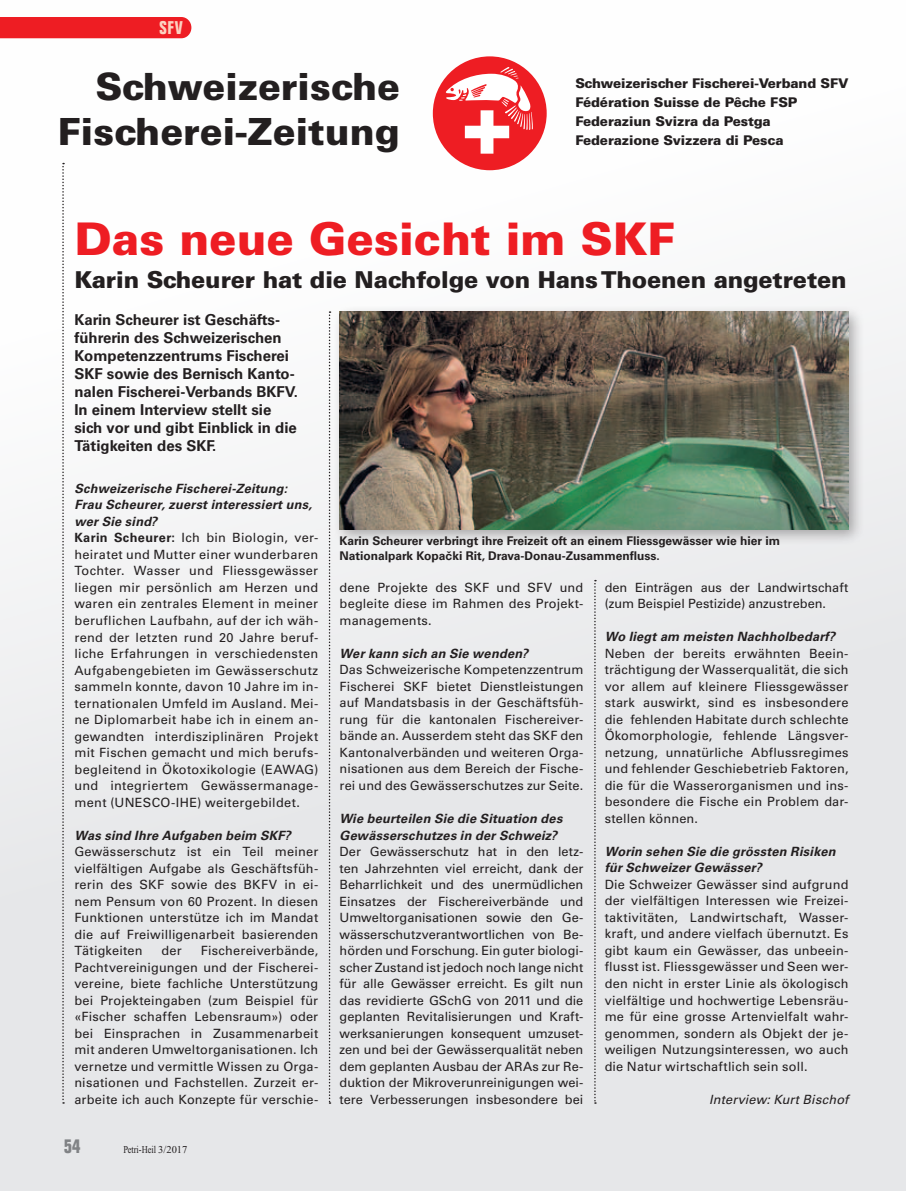
<style>
.page{position:relative;width:906px;height:1191px;background:#fff}
.page>*{position:absolute;margin:0;border:0;box-sizing:border-box;transform-origin:0 0}
.t1{font:900 45px "Univers LT Std";letter-spacing:-.005em;color:#ee1d23}
.t2{font:900 37.5px/45px "Univers LT Std";color:#231f20;text-align:right}
.t3{font:900 23.25px "Univers LT Std";letter-spacing:-.005em;color:#231f20}
.t4{font:700 condensed 19.5px "Folio Std";color:#808285}
.t5{font:700 condensed 18px "Folio Std";color:#fcd2c0}
.t6{font:700 15px/18px "Univers LT Std";color:#231f20}
.t7{font:900 13.35px/19.2px "Univers LT Std";letter-spacing:-.01em;color:#231f20}
.t8{font:12.75px/16.5px "Univers LT Std";letter-spacing:.02em;color:#231f20;text-align:justify}
.t9{font:italic 700 12.75px/16.5px "Univers LT Std";letter-spacing:.015em;color:#231f20}
.t10{font:12.75px/16.5px "Univers LT Std";color:#231f20}
.t11{font:italic 12.75px "Univers LT Std";letter-spacing:.01em;color:#231f20}
.t12{font:700 12px/14.4px "Univers LT Std";color:#231f20}
.t13{font:10.5px "Times";color:#231f20;scale:.8 1}
.s1{font-weight:700;font-style:italic}
.s2{font-weight:700}
.s3{font-family:"Helvetica Neue";font-size:11.7px}
</style>
<div class="page">
<div style="left:0;top:0;width:906px;height:1191px;background:linear-gradient(to bottom,#fff,#e0e1e4)"></div>
<div style="left:332px;top:304px;width:533px;height:241px;background:#231f20;opacity:.35"></div>
<img style="left:339px;top:311px;width:509px;height:218px">
<div style="left:0;top:17px;width:191px;height:21px;background:#ee1d23"></div>
<svg style="left:62px;top:163px;width:2px;height:940px"></svg>
<svg style="left:329px;top:311px;width:1px;height:792px"></svg>
<svg style="left:594px;top:580px;width:2px;height:523px"></svg>
<div style="left:433px;top:56px;width:113px;height:114px;background:#ee1d23;border-radius:50%"></div>
<svg style="left:445px;top:67px;width:88px;height:87px"></svg>
<h3 class="t5" style="left:159px;top:18px;width:25px">SFV</h3>
<h2 class="t2" style="left:58px;top:63px;width:343px">Schweizerische<br>Fischerei-Zeitung</h2>
<p class="t7" style="left:575px;top:73px;width:275px">Schweizerischer Fischerei-Verband SFV<br>Fédération Suisse de Pêche FSP<br>Federaziun Svizra da Pestga<br>Federazione Svizzera di Pesca</p>
<h1 class="t1" style="left:74px;top:211px;width:602px">Das neue Gesicht im SKF</h1>
<h3 class="t3" style="left:74px;top:265px;width:774px">Karin Scheurer hat die Nachfolge von Hans Thoenen angetreten</h3>
<p class="t6" style="left:74px;top:310px;width:225px">Karin Scheurer ist Geschäfts&shy;führerin des Schweizerischen<br>Kompetenzzentrums Fischerei<br>SKF sowie des Bernisch Kanto&shy;nalen Fischerei-Verbands BKFV.<br>In einem Interview stellt sie sich vor und gibt Einblick in die<br>Tätigkeiten des SKF.</p>
<p class="t8" style="left:74px;top:480px;width:245px;text-align:left"><span class="s1">Schweizerische Fischerei-Zeitung:<br>Frau Scheurer, zuerst interessiert uns, wer Sie sind?<br></span><span class="s2">Karin Scheurer:</span> Ich bin Biologin, ver&shy;heiratet und Mutter einer wunderbaren Tochter. Wasser und Fliessgewässer liegen mir persönlich am Herzen und waren ein zentrales Element in meiner beruflichen Laufbahn, auf der ich wäh&shy;rend der letzten rund 20 Jahre beruf&shy;liche Erfahrungen in verschiedensten Aufgabengebieten im Gewässerschutz sammeln konnte, davon 10 Jahre im in&shy;ternationalen Umfeld im Ausland. Mei&shy;ne Diplomarbeit habe ich in einem an&shy;gewandten interdisziplinären Projekt mit Fischen gemacht und mich berufs&shy;begleitend in Ökotoxikologie (EAWAG) und integriertem Gewässermanage&shy;ment (UNESCO-IHE) weitergebildet.</p>
<p class="t9" style="left:74px;top:827px;width:218px">Was sind Ihre Aufgaben beim SKF?</p>
<p class="t8" style="left:74px;top:843px;width:245px">Gewässerschutz ist ein Teil meiner vielfältigen Aufgabe als Geschäftsfüh&shy;rerin des SKF sowie des BKFV in ei&shy;nem Pensum von 60 Prozent. In diesen Funktionen unterstütze ich im Mandat die auf Freiwilligenarbeit basierenden Tätigkeiten</p>
<p class="t8" style="left:74px;top:942px;width:245px;text-indent:126px">Fischereiverbände, Pachtvereinigungen und der Fischerei&shy;vereine, biete fachliche Unterstützung bei Projekteingaben (zum Beispiel für «Fischer schaffen Lebensraum») oder bei Einsprachen in Zusammenarbeit mit anderen Umweltorganisationen. Ich vernetze und vermittle Wissen zu Orga&shy;nisationen und Fachstellen. Zurzeit er&shy;arbeite ich auch Konzepte für verschie-</p>
<p class="t8" style="left:162px;top:942px;width:22px">der</p>
<h3 class="t4" style="left:64px;top:1135px;width:18px">54</h3>
<p class="t13" style="left:123px;top:1144px;width:82px">Petri-Heil 3/2017</p>
<p class="t12" style="left:339px;top:534px;width:442px">Karin Scheurer verbringt ihre Freizeit oft an einem Fliessgewässer wie hier im<br>Nationalpark Kopa<span class="s3">č</span>ki Rit, Drava-Donau-Zusammenfluss.</p>
<p class="t8" style="left:339px;top:579px;width:245px">dene Projekte des SKF und SFV und begleite diese im Rahmen des Projekt&shy;managements.</p>
<p class="t9" style="left:339px;top:645px;width:190px">Wer kann sich an Sie wenden?</p>
<p class="t8" style="left:339px;top:662px;width:245px">Das Schweizerische Kompetenzzentrum Fischerei SKF bietet Dienstleistungen auf Mandatsbasis in der Geschäftsfüh&shy;rung für die kantonalen Fischereiver&shy;bände an. Ausserdem steht das SKF den Kantonalverbänden und weiteren Orga&shy;nisationen aus dem Bereich der Fische&shy;rei und des Gewässerschutzes zur Seite.</p>
<p class="t9" style="left:339px;top:810px;width:224px">Wie beurteilen Sie die Situation des<br>Gewässerschutzes in der Schweiz?</p>
<p class="t8" style="left:339px;top:843px;width:245px">Der Gewässerschutz hat in den letz&shy;ten Jahrzehnten viel erreicht, dank der Beharrlichkeit und des unermüdlichen Einsatzes der Fischereiverbände und Umweltorganisationen sowie den Ge&shy;wässerschutzverantwortlichen von Be&shy;hörden und Forschung. Ein guter biologi&shy;scher Zustand ist jedoch noch lange nicht für alle Gewässer erreicht. Es gilt nun das revidierte GSchG von 2011 und die geplanten Revitalisierungen und Kraft&shy;werksanierungen konsequent umzuset&shy;zen und bei der Gewässerqualität neben dem geplanten Ausbau der ARAs zur Re&shy;duktion der Mikroverunreinigungen wei&shy;tere Verbesserungen insbesondere bei</p>
<p class="t10" style="left:604px;top:579px;width:245px">den Einträgen aus der Landwirtschaft (zum Beispiel Pestizide) anzustreben.</p>
<p class="t9" style="left:604px;top:629px;width:232px">Wo liegt am meisten Nachholbedarf?</p>
<p class="t8" style="left:604px;top:645px;width:245px">Neben der bereits erwähnten Beein&shy;trächtigung der Wasserqualität, die sich vor allem auf kleinere Fliessgewässer stark auswirkt, sind es insbesondere die fehlenden Habitate durch schlechte Ökomorphologie, fehlende Längsver&shy;netzung, unnatürliche Abflussregimes und fehlender Geschiebetrieb Faktoren, die für die Wasserorganismen und ins&shy;besondere die Fische ein Problem dar&shy;stellen können.</p>
<p class="t9" style="left:604px;top:843px;width:232px">Worin sehen Sie die grössten Risiken für Schweizer Gewässer?</p>
<p class="t8" style="left:604px;top:876px;width:245px">Die Schweizer Gewässer sind aufgrund der vielfältigen Interessen wie Freizei&shy;taktivitäten, Landwirtschaft, Wasser&shy;kraft, und andere vielfach übernutzt. Es gibt kaum ein Gewässer, das unbeein&shy;flusst ist. Fliessgewässer und Seen wer&shy;den nicht in erster Linie als ökologisch vielfältige und hochwertige Lebensräu&shy;me für eine grosse Artenvielfalt wahr&shy;genommen, sondern als Objekt der je&shy;weiligen Nutzungsinteressen, wo auch die Natur wirtschaftlich sein soll.</p>
<p class="t11" style="left:709px;top:1091px;width:141px">Interview: Kurt Bischof</p>
</div>
